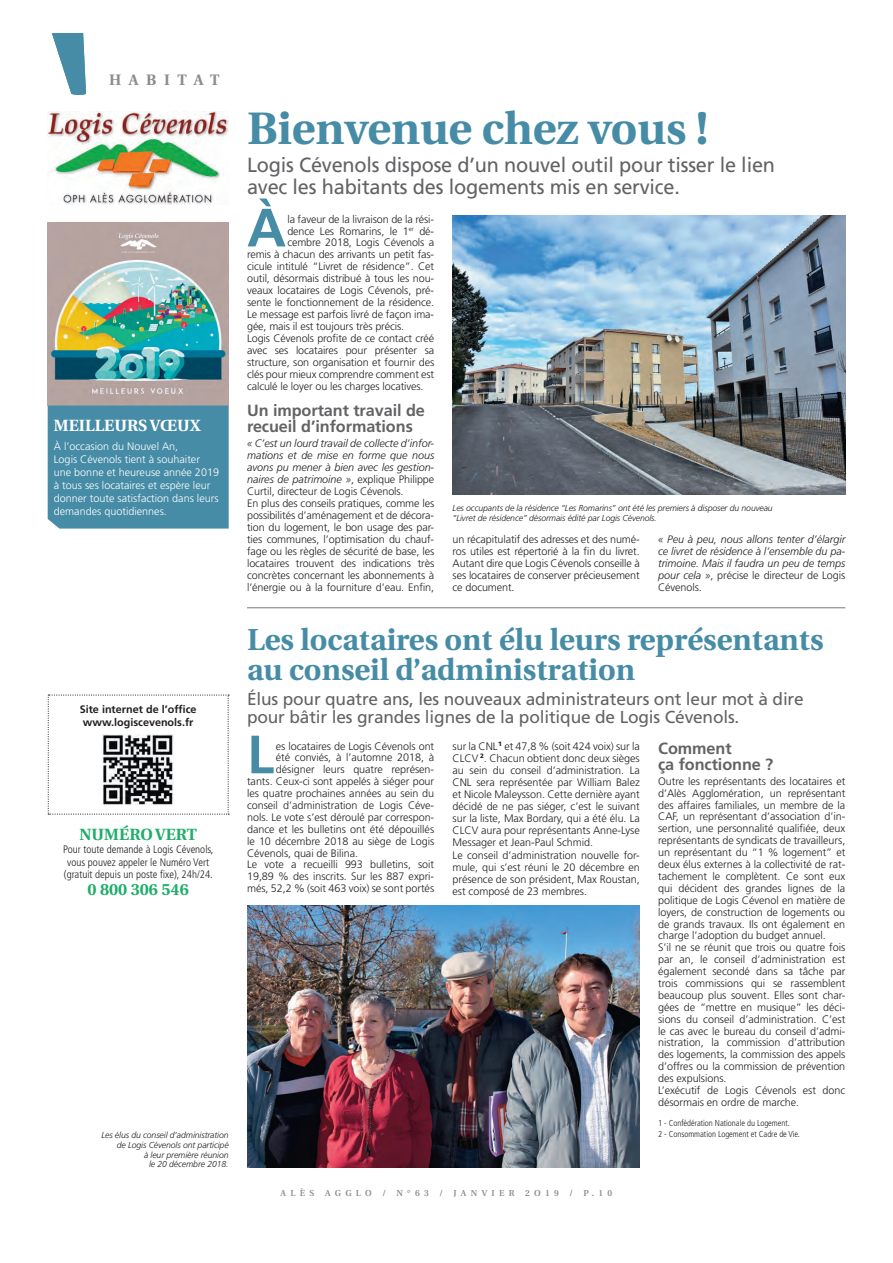
<style>
.page{position:relative;width:893px;height:1263px;background:#fff}
.page>*{position:absolute;margin:0;border:0;box-sizing:border-box;transform-origin:0 0}
.t1{font:700 53.85px "Frutiger";color:#468ca6}
.t2{font:700 45.45px "Utopia";color:#468ca6}
.t3{font:700 30.3px/30.3px "Utopia";color:#468ca6}
.t4{font:20.55px/21.6px "Frutiger";letter-spacing:-.01em;color:#636366}
.t5{font:17.25px/18.5px "Frutiger";letter-spacing:-.01em;color:#636366}
.t6{font:700 16.2px/16.2px "Frutiger";letter-spacing:-.005em;color:#636366}
.t7{font:700 16.2px "Utopia";color:#1fad69}
.t8{font:700 16.2px "Utopia";color:#fff}
.t9{font:700 15.15px "Utopia";letter-spacing:.5em;color:#8a8c8f}
.t10{font:300 10.8px/11.9px "Frutiger";letter-spacing:-.005em;color:#231f20}
.t11{font:300 10.8px/13px "Frutiger";color:#fff}
.t12{font:italic 300 10.8px/11.9px "Frutiger";letter-spacing:-.005em;color:#231f20;text-align:justify}
.t13{font:300 condensed 10.8px/13px "Frutiger";color:#231f20;text-align:center}
.t14{font:700 10.8px/13px "Frutiger";color:#231f20}
.t15{font:italic 300 8.7px/9.8px "Frutiger";letter-spacing:-.01em;color:#231f20}
.t16{font:300 condensed 8.7px/10.8px "Frutiger";letter-spacing:-.005em;color:#231f20}
.t17{font:600 8.7px "Utopia";letter-spacing:.5em;color:#8a8c8f}
.s1{font-style:italic}
.s2{font-style:normal}
</style>
<div class="page">
<svg style="left:52px;top:34px;width:34px;height:61px"></svg>
<hr style="left:247px;top:608px;width:598px;height:1px;background:#76787b">
<img style="left:452px;top:215px;width:393px;height:279px">
<img style="left:247px;top:906px;width:392px;height:261px">
<img style="left:48px;top:112px;width:181px;height:92px">
<svg style="left:48px;top:695px;width:181px;height:120px"></svg>
<img style="left:103px;top:735px;width:70px;height:70px">
<div style="left:101px;top:733px;width:74px;height:74px;border:1px solid #fff"></div>
<img style="left:48px;top:222px;width:181px;height:183px">
<div style="left:48px;top:406px;width:181px;height:123px;background:#468ca6"></div>
<h3 class="t9" style="left:109px;top:73px;width:112px">HABITAT</h3>
<h3 class="t8" style="left:54px;top:417px;width:148px">MEILLEURS VŒUX</h3>
<p class="t11" style="left:54px;top:440px;width:167px">À l’occasion du Nouvel An,<br>Logis Cévenols tient à souhaiter une bonne et heureuse année 2019 à tous ses locataires et espère leur donner toute satisfaction dans leurs demandes quotidiennes.</p>
<p class="t14" style="left:80px;top:703px;width:118px">Site internet de l’office www.logiscevenols.fr</p>
<h3 class="t7" style="left:79px;top:826px;width:119px">NUMÉRO VERT</h3>
<p class="t13" style="left:63px;top:843px;width:152px">Pour toute demande à Logis Cévenols, vous pouvez appeler le Numéro Vert (gratuit depuis un poste fixe), 24h/24.</p>
<h3 class="t7" style="left:88px;top:881px;width:103px">0 800 306 546</h3>
<p class="t15" style="left:101px;top:1131px;width:129px;text-align:right">Les élus du conseil d’administration de Logis Cévenols ont participé<br>à leur première réunion<br>le 20 décembre 2018.</p>
<h2 class="t2" style="left:247px;top:107px;width:463px">Bienvenue chez vous !</h2>
<h3 class="t4" style="left:247px;top:155px;width:529px">Logis Cévenols dispose d’un nouvel outil pour tisser le lien avec les habitants des logements mis en service.</h3>
<h1 class="t1" style="left:247px;top:202px;width:40px">À</h1>
<p class="t10" style="left:287px;top:214px;width:148px">la faveur de la livraison de la rési-</p>
<p class="t10" style="left:287px;top:225px;width:148px">dence Les Romarins, le 1<sup>er</sup> dé-</p>
<p class="t10" style="left:287px;top:237px;width:148px">cembre 2018, Logis Cévenols a</p>
<p class="t10" style="left:247px;top:249px;width:189px">remis à chacun des arrivants un petit fas-</p>
<p class="t10" style="left:247px;top:261px;width:189px">cicule intitulé “Livret de résidence”. Cet</p>
<p class="t10" style="left:247px;top:273px;width:189px">outil, désormais distribué à tous les nou-</p>
<p class="t10" style="left:247px;top:285px;width:189px">veaux locataires de Logis Cévenols, pré-</p>
<p class="t10" style="left:247px;top:297px;width:189px">sente le fonctionnement de la résidence.</p>
<p class="t10" style="left:247px;top:309px;width:189px">Le message est parfois livré de façon ima-</p>
<p class="t10" style="left:247px;top:321px;width:159px">gée, mais il est toujours très précis.</p>
<p class="t10" style="left:247px;top:333px;width:189px">Logis Cévenols profite de ce contact créé</p>
<p class="t10" style="left:247px;top:345px;width:189px">avec ses locataires pour présenter sa</p>
<p class="t10" style="left:247px;top:357px;width:189px">structure, son organisation et fournir des</p>
<p class="t10" style="left:247px;top:369px;width:189px">clés pour mieux comprendre comment est</p>
<p class="t10" style="left:247px;top:381px;width:178px">calculé le loyer ou les charges locatives.</p>
<h3 class="t6" style="left:247px;top:403px;width:179px">Un important travail de recueil d’informations</h3>
<p class="t10" style="left:247px;top:438px;width:189px"><span class="s1">« C’est un lourd travail de collecte d’infor&shy;mations et de mise en forme que nous avons pu mener à bien avec les gestion&shy;naires de patrimoine »</span>, explique Philippe Curtil, directeur de Logis Cévenols.<br>En plus des conseils pratiques, comme les possibilités d’aménagement et de décora&shy;tion du logement, le bon usage des par&shy;ties communes, l’optimisation du chauf&shy;fage ou les règles de sécurité de base, les locataires trouvent des indications très concrètes concernant les abonnements à l’énergie ou à la fourniture d’eau. Enfin,</p>
<p class="t15" style="left:452px;top:503px;width:321px">Les occupants de la résidence “Les Romarins” ont été les premiers à disposer du nouveau “Livret de résidence” désormais édité par Logis Cévenols.</p>
<p class="t10" style="left:452px;top:534px;width:189px;text-align:justify">un récapitulatif des adresses et des numé&shy;ros utiles est répertorié à la fin du livret.<br>Autant dire que Logis Cévenols conseille à ses locataires de conserver précieusement ce document.</p>
<p class="t12" style="left:658px;top:534px;width:189px">« Peu à peu, nous allons tenter d’élargir ce livret de résidence à l’ensemble du pa&shy;trimoine. Mais il faudra un peu de temps pour cela »<span class="s2">, précise le directeur de Logis Cévenols.</span></p>
<h3 class="t3" style="left:247px;top:626px;width:578px">Les locataires ont élu leurs représentants au conseil d’administration</h3>
<h3 class="t5" style="left:247px;top:690px;width:558px">Élus pour quatre ans, les nouveaux administrateurs ont leur mot à dire pour bâtir les grandes lignes de la politique de Logis Cévenols.</h3>
<h1 class="t1" style="left:247px;top:728px;width:28px">L</h1>
<p class="t10" style="left:276px;top:740px;width:160px">es locataires de Logis Cévenols ont</p>
<p class="t10" style="left:452px;top:741px;width:189px">sur la CNL<sup>1</sup> et 47,8 % (soit 424 voix) sur la CLCV <sup>2</sup>. Chacun obtient donc deux sièges au sein du conseil d’administration. La CNL sera représentée par William Balez et Nicole Maleysson. Cette dernière ayant décidé de ne pas siéger, c’est le suivant sur la liste, Max Bordary, qui a été élu. La CLCV aura pour représentants Anne-Lyse Messager et Jean-Paul Schmid.<br>Le conseil d’administration nouvelle for&shy;mule, qui s’est réuni le 20 décembre en présence de son président, Max Roustan, est composé de 23 membres.</p>
<h3 class="t6" style="left:658px;top:741px;width:117px">Comment<br>ça fonctionne ?</h3>
<p class="t10" style="left:276px;top:752px;width:160px">été conviés, à l’automne 2018, à</p>
<p class="t10" style="left:276px;top:764px;width:160px">désigner leurs quatre représen-</p>
<p class="t10" style="left:247px;top:776px;width:189px">tants. Ceux-ci sont appelés à siéger pour</p>
<p class="t10" style="left:247px;top:788px;width:189px">les quatre prochaines années au sein du</p>
<p class="t10" style="left:247px;top:800px;width:189px">conseil d’administration de Logis Céve-</p>
<p class="t10" style="left:247px;top:812px;width:189px">nols. Le vote s’est déroulé par correspon-</p>
<p class="t10" style="left:247px;top:824px;width:189px">dance et les bulletins ont été dépouillés</p>
<p class="t10" style="left:247px;top:836px;width:189px">le 10 décembre 2018 au siège de Logis</p>
<p class="t10" style="left:247px;top:847px;width:113px">Cévenols, quai de Bilina.</p>
<p class="t10" style="left:247px;top:859px;width:189px">Le vote a recueilli 993 bulletins, soit</p>
<p class="t10" style="left:247px;top:871px;width:189px">19,89 % des inscrits. Sur les 887 expri-</p>
<p class="t10" style="left:247px;top:883px;width:189px">més, 52,2 % (soit 463 voix) se sont portés</p>
<p class="t10" style="left:658px;top:776px;width:189px">Outre les représentants des locataires et d’Alès Agglomération, un représentant des affaires familiales, un membre de la CAF, un représentant d’association d’in&shy;sertion, une personnalité qualifiée, deux représentants de syndicats de travailleurs, un représentant du “1 % logement” et deux élus externes à la collectivité de rat&shy;tachement le complètent. Ce sont eux qui décident des grandes lignes de la politique de Logis Cévenol en matière de loyers, de construction de logements ou de grands travaux. Ils ont également en charge l’adoption du budget annuel.<br>S’il ne se réunit que trois ou quatre fois par an, le conseil d’administration est également secondé dans sa tâche par trois commissions qui se rassemblent beaucoup plus souvent. Elles sont char&shy;gées de “mettre en musique” les déci&shy;sions du conseil d’administration. C’est le cas avec le bureau du conseil d’admi&shy;nistration, la commission d’attribution des logements, la commission des appels d’offres ou la commission de prévention des expulsions.<br>L’exécutif de Logis Cévenols est donc désormais en ordre de marche.</p>
<p class="t16" style="left:658px;top:1118px;width:143px">1 - Confédération Nationale du Logement.<br>2 - Consommation Logement et Cadre de Vie.</p>
<p class="t17" style="left:280px;top:1189px;width:333px">ALÈS AGGLO / N°63 / JANVIER 2O19 / P.10</p>
</div>
